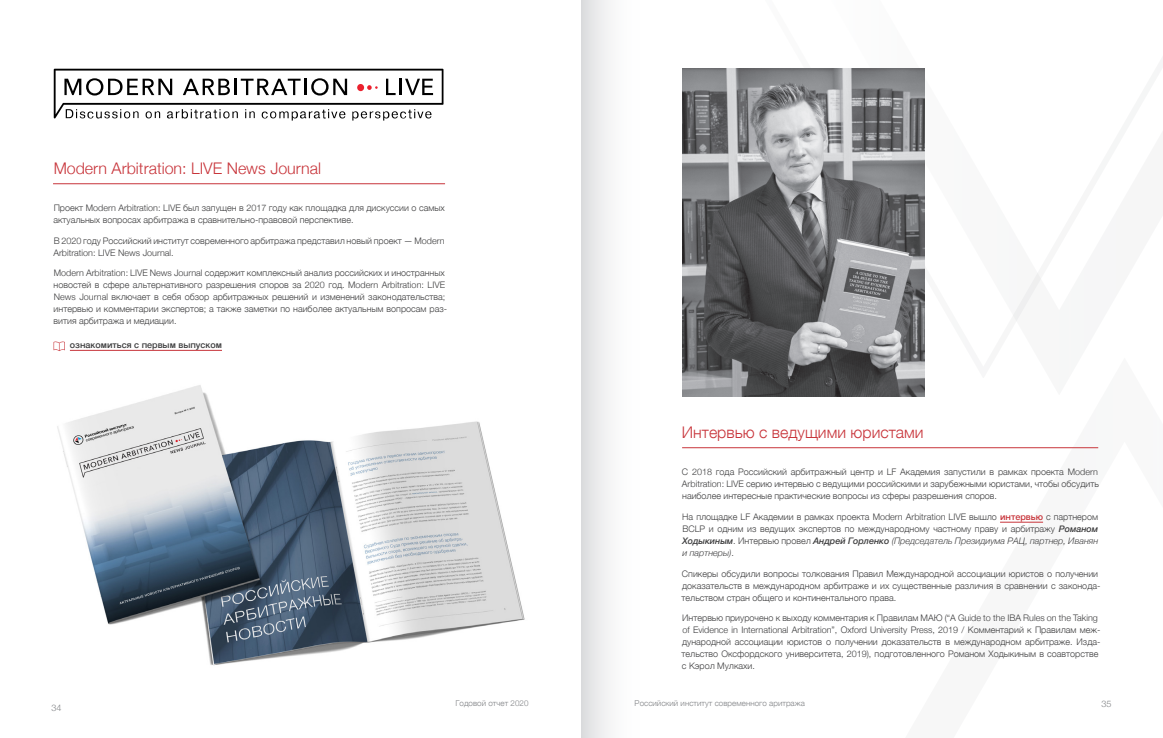
<style>
.page{position:relative;width:1163px;height:738px;background:#fff}
.page>*{position:absolute;margin:0;border:0;box-sizing:border-box;transform-origin:0 0}
.Headline_4{font:300 16px "Helvetica Neue";color:#c8353b}
.Body_Text{font:300 9px/12px "Helvetica Neue";color:#3e3e3f}
.Body_Text-2{font:500 9px "Helvetica Neue";color:#3e3e3f}
.t1{font:300 9px "Helvetica Neue";color:#808285}
.Body_Text-3{font:300 8px "Helvetica Neue";letter-spacing:.005em;color:#808285}
.s1{font-weight:500;color:#c8353b}
.s2{font-weight:500;font-style:italic}
.s3{font-style:italic}
</style>
<div class="page">
<svg style="left:924px;top:68px;width:117px;height:326px"></svg>
<svg style="left:54px;top:69px;width:389px;height:51px"></svg>
<hr style="left:70px;top:350px;width:152px;height:1px;background:#c8353b">
<svg style="left:54px;top:341px;width:11px;height:10px"></svg>
<hr style="left:999px;top:521px;width:43px;height:1px;background:#c8353b">
<img style="left:57px;top:385px;width:468px;height:281px">
<img style="left:682px;top:68px;width:242px;height:328px">
<hr style="left:53px;top:183px;width:392px;height:1px;background:#c8353b">
<hr style="left:682px;top:447px;width:415px;height:1px;background:#c8353b">
<div style="left:581px;top:0;width:60px;height:737px;background:linear-gradient(to right,#e0e1e3,#fff)"></div>
<p class="Headline_4" style="left:54px;top:155px;width:269px">Modern Arbitration: LIVE News Journal</p>
<p class="Body_Text" style="left:53px;top:201px;width:393px">Проект Modern Arbitration: LIVE был запущен в 2017 году как площадка для дискуссии о самых актуальных вопросах арбитража в сравнительно-правовой перспективе.</p>
<p class="Body_Text" style="left:53px;top:233px;width:392px">В 2020 году Российский институт современного арбитража представил новый проект — Modern<br>Arbitration: LIVE News Journal.</p>
<p class="Body_Text" style="left:54px;top:266px;width:395px">Modern Arbitration: LIVE News Journal содержит комплексный анализ российских и иностранных новостей в сфере альтернативного разрешения споров за 2020 год. Modern Arbitration: LIVE News Journal включает в себя обзор арбитражных решений и изменений законодательства; интервью и комментарии экспертов; а также заметки по наиболее актуальным вопросам раз&shy;вития арбитража и медиации.</p>
<p class="Body_Text-2" style="left:70px;top:337px;width:153px">ознакомиться с первым выпуском</p>
<p class="t1" style="left:52px;top:700px;width:12px">34</p>
<p class="Headline_4" style="left:681px;top:419px;width:243px">Интервью с ведущими юристами</p>
<p class="Body_Text" style="left:681px;top:465px;width:418px;text-align:justify">С 2018 года Российский арбитражный центр и LF Академия запустили в рамках проекта Modern Arbitration: LIVE серию интервью с ведущими российскими и зарубежными юристами, чтобы обсудить наиболее интересные практические вопросы из сферы разрешения споров.</p>
<p class="Body_Text" style="left:682px;top:509px;width:417px;text-align:justify">На площадке LF Академии в рамках проекта Modern Arbitration LIVE вышло <span class="s1">интервью</span> с партнером BCLP и одним из ведущих экспертов по международному частному праву и арбитражу <span class="s2">Романом Ходыкиным</span>. Интервью провел <span class="s2">Андрей Горленко</span> <span class="s3">(Председатель Президиума РАЦ, партнер, Иванян и партнеры)</span>.</p>
<p class="Body_Text" style="left:681px;top:566px;width:420px">Спикеры обсудили вопросы толкования Правил Международной ассоциации юристов о получении доказательств в международном арбитраже и их существенные различия в сравнении с законода&shy;тельством стран общего и континентального права.</p>
<p class="Body_Text" style="left:681px;top:610px;width:420px">Интервью приурочено к выходу комментария к Правилам МАЮ (“A Guide to the IBA Rules on the Taking of Evidence in International Arbitration”, Oxford University Press, 2019 / Комментарий к Правилам меж&shy;дународной ассоциации юристов о получении доказательств в международном арбитраже. Изда&shy;тельство Оксфордского университета, 2019), подготовленного Романом Ходыкиным в соавторстве с Кэрол Мулкахи.</p>
<p class="Body_Text-3" style="left:455px;top:696px;width:75px">Годовой отчет 2020</p>
<p class="Body_Text-3" style="left:634px;top:696px;width:172px">Российский институт современного аритража</p>
<p class="t1" style="left:1101px;top:696px;width:12px">35</p>
</div>
